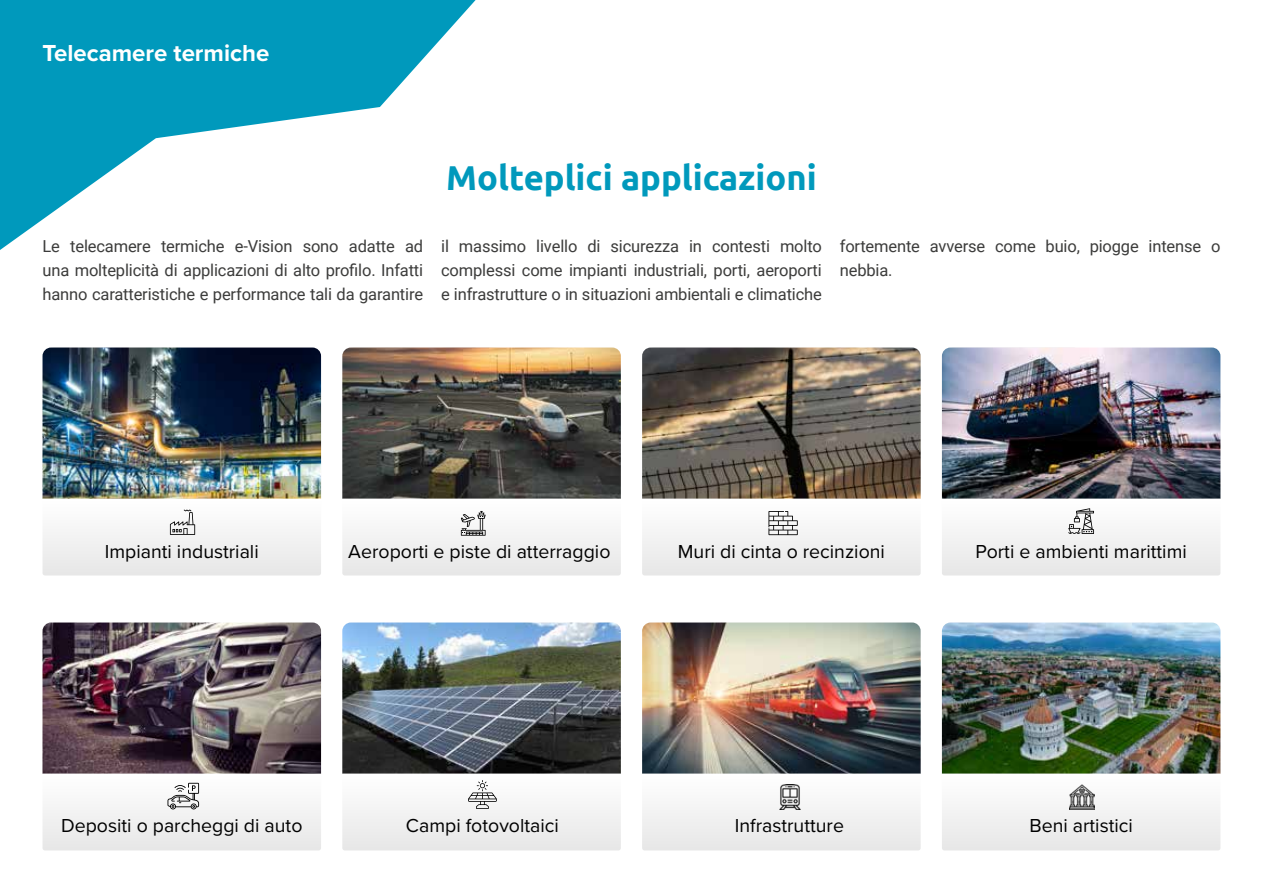
<style>
.page{position:relative;width:1263px;height:893px;background:#fff}
.page>*{position:absolute;margin:0;border:0;box-sizing:border-box;transform-origin:0 0}
.t1{font:700 34.5px "Ubuntu";color:#0099bc}
.t2{font:700 24px "Proxima Nova";color:#fff}
.t3{font:19.5px "Proxima Nova";color:#000}
.t4{font:16.5px/24px "Roboto";letter-spacing:-.01em;color:#3c3c3b;text-align:justify}
</style>
<div class="page">
<svg style="left:0;top:0;width:476px;height:250px;fill:#0099bc"></svg>
<img style="left:642px;top:622px;width:279px;height:228px">
<img style="left:942px;top:622px;width:278px;height:228px">
<img style="left:1069px;top:784px;width:25px;height:25px">
<img style="left:777px;top:784px;width:25px;height:25px">
<img style="left:43px;top:348px;width:278px;height:227px">
<img style="left:342px;top:348px;width:279px;height:227px">
<svg style="left:642px;top:348px;width:279px;height:227px"></svg>
<img style="left:942px;top:348px;width:278px;height:227px">
<img style="left:43px;top:622px;width:278px;height:228px">
<img style="left:342px;top:622px;width:279px;height:228px">
<h2 class="t2" style="left:43px;top:39px;width:228px">Telecamere termiche</h2>
<h1 class="t1" style="left:446px;top:157px;width:372px">Molteplici applicazioni</h1>
<p class="t4" style="left:43px;top:234px;width:382px">Le telecamere termiche e-Vision sono adatte ad una molteplicità di applicazioni di alto profilo. Infatti hanno caratteristiche e performance tali da garantire</p>
<p class="t4" style="left:441px;top:234px;width:382px">il massimo livello di sicurezza in contesti molto complessi come impianti industriali, porti, aeroporti e infrastrutture o in situazioni ambientali e climatiche</p>
<p class="t4" style="left:840px;top:234px;width:382px">fortemente avverse come buio, piogge intense o nebbia.</p>
<p class="t3" style="left:105px;top:540px;width:155px">Impianti industriali</p>
<p class="t3" style="left:348px;top:540px;width:264px">Aeroporti e piste di atterraggio</p>
<p class="t3" style="left:678px;top:540px;width:209px">Muri di cinta o recinzioni</p>
<p class="t3" style="left:975px;top:540px;width:213px">Porti e ambienti marittimi</p>
<p class="t3" style="left:61px;top:814px;width:243px">Depositi o parcheggi di auto</p>
<p class="t3" style="left:406px;top:814px;width:154px">Campi fotovoltaici</p>
<p class="t3" style="left:735px;top:814px;width:111px">Infrastrutture</p>
<p class="t3" style="left:1029px;top:814px;width:105px">Beni artistici</p>
</div>
